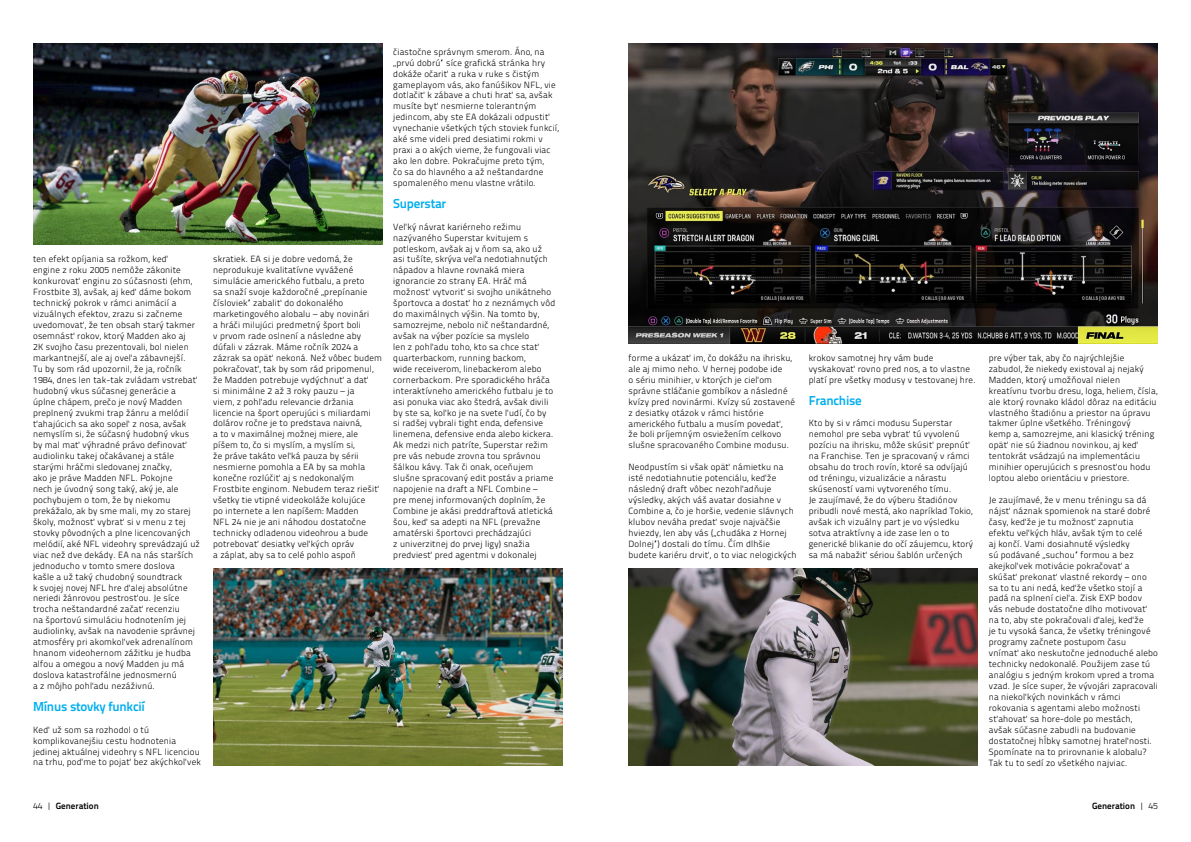
<style>
.page{position:relative;width:1191px;height:842px;background:#fff}
.page>*{position:absolute;margin:0;border:0;box-sizing:border-box;transform-origin:0 0}
.t1{font:700 13px "Titillium Text 22 L";letter-spacing:-.02em;color:#00aeef}
.t2{font:300 9px/10.9px "Titillium Text 22 L";letter-spacing:.02em;color:#000}
.t3{font:700 9px "Titillium Text 22 L";color:#000}
.s1{font-weight:300}
</style>
<div class="page">
<img style="left:628px;top:44px;width:529px;height:299px">
<img style="left:33px;top:44px;width:349px;height:201px">
<img style="left:213px;top:569px;width:349px;height:196px">
<img style="left:628px;top:569px;width:349px;height:196px">
<p class="t2" style="left:33px;top:253px;width:168px">ten efekt opíjania sa rožkom, keď<br>engine z roku 2005 nemôže zákonite konkurovať enginu zo súčasnosti (ehm, Frostbite 3), avšak, aj keď dáme bokom technický pokrok v rámci animácií a vizuálnych efektov, zrazu si začneme uvedomovať, že ten obsah starý takmer osemnásť rokov, ktorý Madden ako aj<br>2K svojho času prezentovali, bol nielen markantnejší, ale aj oveľa zábavnejší.<br>Tu by som rád upozornil, že ja, ročník 1984, dnes len tak-tak zvládam vstrebať hudobný vkus súčasnej generácie a úplne chápem, prečo je nový Madden preplnený zvukmi trap žánru a melódií ťahajúcich sa ako sopeľ z nosa, avšak nemyslím si, že súčasný hudobný vkus by mal mať výhradné právo definovať audiolinku takej očakávanej a stále starými hráčmi sledovanej značky,<br>ako je práve Madden NFL. Pokojne<br>nech je úvodný song taký, aký je, ale pochybujem o tom, že by niekomu prekážalo, ak by sme mali, my zo starej školy, možnosť vybrať si v menu z tej stovky pôvodných a plne licencovaných melódií, aké NFL videohry sprevádzajú už viac než dve dekády. EA na nás starších jednoducho v tomto smere doslova<br>kašle a už taký chudobný soundtrack<br>k svojej novej NFL hre ďalej absolútne neriedi žánrovou pestrosťou. Je síce trocha neštandardné začať recenziu<br>na športovú simuláciu hodnotením jej audiolinky, avšak na navodenie správnej atmosféry pri akomkoľvek adrenalínom hnanom videohernom zážitku je hudba alfou a omegou a nový Madden ju má doslova katastrofálne jednosmernú<br>a z môjho pohľadu nezáživnú.</p>
<h1 class="t1" style="left:33px;top:696px;width:113px">Mínus stovky funkcií</h1>
<p class="t2" style="left:33px;top:724px;width:169px">Keď už som sa rozhodol o tú komplikovanejšiu cestu hodnotenia jedinej aktuálnej videohry s NFL licenciou na trhu, poďme to pojať bez akýchkoľvek</p>
<p class="t2" style="left:213px;top:253px;width:170px">skratiek. EA si je dobre vedomá, že neprodukuje kvalitatívne vyvážené simulácie amerického futbalu, a preto<br>sa snaží svoje každoročné „prepínanie čísloviek“ zabaliť do dokonalého marketingového alobalu – aby novinári<br>a hráči milujúci predmetný šport boli<br>v prvom rade oslnení a následne aby dúfali v zázrak. Máme ročník 2024 a zázrak sa opäť nekoná. Než vôbec budem pokračovať, tak by som rád pripomenul, že Madden potrebuje vydýchnuť a dať<br>si minimálne 2 až 3 roky pauzu – ja<br>viem, z pohľadu relevancie držania licencie na šport operujúci s miliardami dolárov ročne je to predstava naivná,<br>a to v maximálnej možnej miere, ale píšem to, čo si myslím, a myslím si,<br>že práve takáto veľká pauza by sérii nesmierne pomohla a EA by sa mohla konečne rozlúčiť aj s nedokonalým Frostbite enginom. Nebudem teraz riešiť všetky tie vtipné videokoláže kolujúce<br>po internete a len napíšem: Madden<br>NFL 24 nie je ani náhodou dostatočne technicky odladenou videohrou a bude potrebovať desiatky veľkých opráv<br>a záplat, aby sa to celé pohlo aspoň</p>
<p class="t2" style="left:393px;top:46px;width:167px">čiastočne správnym smerom. Áno, na „prvú dobrú“ síce grafická stránka hry dokáže očariť a ruka v ruke s čistým gameplayom vás, ako fanúšikov NFL, vie dotlačiť k zábave a chuti hrať sa, avšak musíte byť nesmierne tolerantným jedincom, aby ste EA dokázali odpustiť vynechanie všetkých tých stoviek funkcií, aké sme videli pred desiatimi rokmi v praxi a o akých vieme, že fungovali viac ako len dobre. Pokračujme preto tým,<br>čo sa do hlavného a až neštandardne spomaleného menu vlastne vrátilo.</p>
<h1 class="t1" style="left:393px;top:193px;width:54px">Superstar</h1>
<p class="t2" style="left:393px;top:221px;width:163px">Veľký návrat kariérneho režimu nazývaného Superstar kvitujem s potleskom, avšak aj v ňom sa, ako už asi tušíte, skrýva veľa nedotiahnutých nápadov a hlavne rovnaká miera ignorancie zo strany EA. Hráč má možnosť vytvoriť si svojho unikátneho športovca a dostať ho z neznámych vôd do maximálnych výšin. Na tomto by, samozrejme, nebolo nič neštandardné, avšak na výber pozície sa myslelo<br>len z pohľadu toho, kto sa chce stať quarterbackom, running backom,<br>wide receiverom, linebackerom alebo cornerbackom. Pre sporadického hráča interaktívneho amerického futbalu je to asi ponuka viac ako štedrá, avšak divili by ste sa, koľko je na svete ľudí, čo by si radšej vybrali tight enda, defensive linemena, defensive enda alebo kickera.<br>Ak medzi nich patríte, Superstar režim pre vás nebude zrovna tou správnou šálkou kávy. Tak či onak, oceňujem slušne spracovaný edit postáv a priame napojenie na draft a NFL Combine –<br>pre menej informovaných doplním, že Combine je akási preddraftová atletická šou, keď sa adepti na NFL (prevažne amatérski športovci prechádzajúci<br>z univerzitnej do prvej ligy) snažia predviesť pred agentmi v dokonalej</p>
<p class="t2" style="left:628px;top:352px;width:168px">forme a ukázať im, čo dokážu na ihrisku, ale aj mimo neho. V hernej podobe ide<br>o sériu minihier, v ktorých je cieľom správne stláčanie gombíkov a následné kvízy pred novinármi. Kvízy sú zostavené z desiatky otázok v rámci histórie amerického futbalu a musím povedať,<br>že boli príjemným osviežením celkovo slušne spracovaného Combine modusu.</p>
<p class="t2" style="left:628px;top:461px;width:169px">Neodpustím si však opäť námietku na isté nedotiahnutie potenciálu, keďže následný draft vôbec nezohľadňuje výsledky, akých váš avatar dosiahne v Combine a, čo je horšie, vedenie slávnych klubov neváha predať svoje najväčšie hviezdy, len aby vás („chudáka z Hornej Dolnej“) dostali do tímu. Čím dlhšie budete kariéru drviť, o to viac nelogických</p>
<p class="t2" style="left:808px;top:352px;width:168px">krokov samotnej hry vám bude vyskakovať rovno pred nos, a to vlastne platí pre všetky modusy v testovanej hre.</p>
<h1 class="t1" style="left:808px;top:390px;width:55px">Franchise</h1>
<p class="t2" style="left:808px;top:417px;width:166px">Kto by si v rámci modusu Superstar nemohol pre seba vybrať tú vyvolenú pozíciu na ihrisku, môže skúsiť prepnúť na Franchise. Ten je spracovaný v rámci obsahu do troch rovín, ktoré sa odvíjajú od tréningu, vizualizácie a nárastu skúseností vami vytvoreného tímu.<br>Je zaujímavé, že do výberu štadiónov pribudli nové mestá, ako napríklad Tokio, avšak ich vizuálny part je vo výsledku sotva atraktívny a ide zase len o to generické blikanie do očí záujemcu, ktorý sa má nabažiť sériou šablón určených</p>
<p class="t2" style="left:988px;top:352px;width:170px">pre výber tak, aby čo najrýchlejšie zabudol, že niekedy existoval aj nejaký Madden, ktorý umožňoval nielen kreatívnu tvorbu dresu, loga, heliem, čísla, ale ktorý rovnako kládol dôraz na editáciu vlastného štadiónu a priestor na úpravu takmer úplne všetkého. Tréningový<br>kemp a, samozrejme, ani klasický tréning opäť nie sú žiadnou novinkou, aj keď tentokrát vsádzajú na implementáciu minihier operujúcich s presnosťou hodu loptou alebo orientáciu v priestore.</p>
<p class="t2" style="left:988px;top:494px;width:171px">Je zaujímavé, že v menu tréningu sa dá nájsť náznak spomienok na staré dobré časy, keďže je tu možnosť zapnutia efektu veľkých hláv, avšak tým to celé<br>aj končí. Vami dosiahnuté výsledky<br>sú podávané „suchou“ formou a bez akejkoľvek motivácie pokračovať a skúšať prekonať vlastné rekordy – ono sa to tu ani nedá, keďže všetko stojí a padá na splnení cieľa. Zisk EXP bodov vás nebude dostatočne dlho motivovať na to, aby ste pokračovali ďalej, keďže<br>je tu vysoká šanca, že všetky tréningové programy začnete postupom času vnímať ako neskutočne jednoduché alebo technicky nedokonalé. Použijem zase tú analógiu s jedným krokom vpred a troma vzad. Je síce super, že vývojári zapracovali na niekoľkých novinkách v rámci rokovania s agentami alebo možnosti sťahovať sa hore-dole po mestách,<br>avšak súčasne zabudli na budovanie dostatočnej hĺbky samotnej hrateľnosti.<br>Spomínate na to prirovnanie k alobalu?<br>Tak tu to sedí zo všetkého najviac.</p>
<p class="t3" style="left:33px;top:799px;width:67px"><span class="s1">44 |</span> Generation</p>
<p class="t3" style="left:1092px;top:799px;width:67px">Generation <span class="s1">| 45</span></p>
</div>
